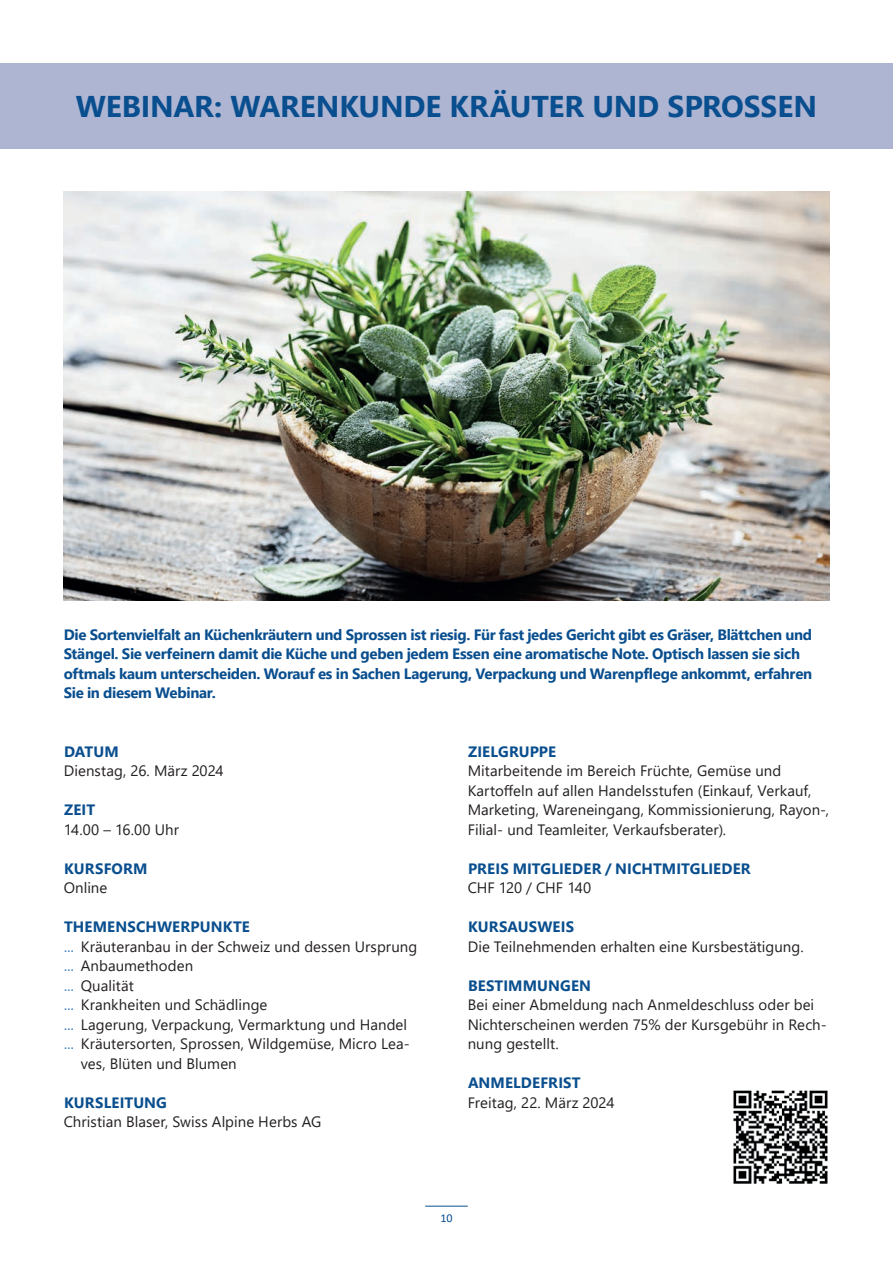
<style>
.page{position:relative;width:893px;height:1263px;background:#fff}
.page>*{position:absolute;margin:0;border:0;box-sizing:border-box;transform-origin:0 0}
.t1{font:700 30px "Segoe UI";letter-spacing:-.01em;color:#094e8e}
.t2{font:15px/19.5px "Segoe UI";letter-spacing:.005em;color:#231f20}
.t3{font:700 15px/19.5px "Segoe UI";letter-spacing:-.015em;color:#094e8e}
.t4{font:700 15px "Segoe UI";letter-spacing:.005em;color:#094e8e}
.t5{font:700 15px "Segoe UI";letter-spacing:.01em;color:#094e8e}
.t6{font:15px "Segoe UI";letter-spacing:-.015em;color:#231f20}
.t7{font:12px "Calibri";color:#094e8e}
.s1{font-family:"Calibri";color:#367bbb}
</style>
<div class="page">
<hr style="left:425px;top:1206px;width:43px;height:1px;background:#094e8e">
<div style="left:0;top:64px;width:893px;height:85px;background:#aeb5d2"></div>
<img style="left:64px;top:191px;width:765px;height:410px">
<img style="left:733px;top:1090px;width:95px;height:94px">
<h1 class="t1" style="left:76px;top:78px;width:743px">WEBINAR: WARENKUNDE KRÄUTER UND SPROSSEN</h1>
<p class="t3" style="left:64px;top:624px;width:750px">Die Sortenvielfalt an Küchenkräutern und Sprossen ist riesig. Für fast jedes Gericht gibt es Gräser, Blättchen und Stängel. Sie verfeinern damit die Küche und geben jedem Essen eine aromatische Note. Optisch lassen sie sich oftmals kaum unterscheiden. Worauf es in Sachen Lagerung, Verpackung und Warenpflege ankommt, erfahren Sie in diesem Webinar.</p>
<p class="t3" style="left:64px;top:741px;width:56px">DATUM</p>
<p class="t2" style="left:64px;top:760px;width:161px">Dienstag, 26. März 2024</p>
<p class="t3" style="left:64px;top:799px;width:33px">ZEIT</p>
<p class="t2" style="left:64px;top:818px;width:117px">14.00 – 16.00 Uhr</p>
<p class="t5" style="left:64px;top:854px;width:85px">KURSFORM</p>
<p class="t2" style="left:64px;top:877px;width:45px">Online</p>
<p class="t4" style="left:64px;top:913px;width:187px">THEMENSCHWERPUNKTE</p>
<p class="t2" style="left:64px;top:935px;width:355px"><span class="s1">…</span> Kräuteranbau in der Schweiz und dessen Ursprung</p>
<p class="t2" style="left:64px;top:955px;width:131px"><span class="s1">…</span> Anbaumethoden</p>
<p class="t2" style="left:64px;top:974px;width:72px"><span class="s1">…</span> Qualität</p>
<p class="t2" style="left:64px;top:994px;width:205px"><span class="s1">…</span> Krankheiten und Schädlinge</p>
<p class="t2" style="left:64px;top:1013px;width:345px"><span class="s1">…</span> Lagerung, Verpackung, Vermarktung und Handel</p>
<p class="t2" style="left:64px;top:1033px;width:347px"><span class="s1">…</span> Kräutersorten, Sprossen, Wildgemüse, Micro Lea-</p>
<p class="t2" style="left:81px;top:1052px;width:157px">ves, Blüten und Blumen</p>
<p class="t5" style="left:64px;top:1088px;width:104px">KURSLEITUNG</p>
<p class="t2" style="left:64px;top:1111px;width:259px">Christian Blaser, Swiss Alpine Herbs AG</p>
<p class="t4" style="left:468px;top:737px;width:90px">ZIELGRUPPE</p>
<p class="t2" style="left:468px;top:760px;width:363px">Mitarbeitende im Bereich Früchte, Gemüse und Kartoffeln auf allen Handelsstufen (Einkauf, Verkauf, Marketing, Wareneingang, Kommissionierung, Rayon-, Filial- und Teamleiter, Verkaufsberater).</p>
<p class="t4" style="left:468px;top:854px;width:284px">PREIS MITGLIEDER / NICHTMITGLIEDER</p>
<p class="t6" style="left:468px;top:874px;width:125px">CHF 120 / CHF 140</p>
<p class="t5" style="left:468px;top:913px;width:108px">KURSAUSWEIS</p>
<p class="t2" style="left:468px;top:935px;width:337px">Die Teilnehmenden erhalten eine Kursbestätigung.</p>
<p class="t5" style="left:468px;top:971px;width:125px">BESTIMMUNGEN</p>
<p class="t2" style="left:468px;top:994px;width:360px">Bei einer Abmeldung nach Anmeldeschluss oder bei<br>Nichterscheinen werden 75% der Kursgebühr in Rech&shy;nung gestellt.</p>
<p class="t5" style="left:468px;top:1069px;width:114px">ANMELDEFRIST</p>
<p class="t2" style="left:468px;top:1091px;width:148px">Freitag, 22. März 2024</p>
<p class="t7" style="left:440px;top:1209px;width:14px">10</p>
</div>
